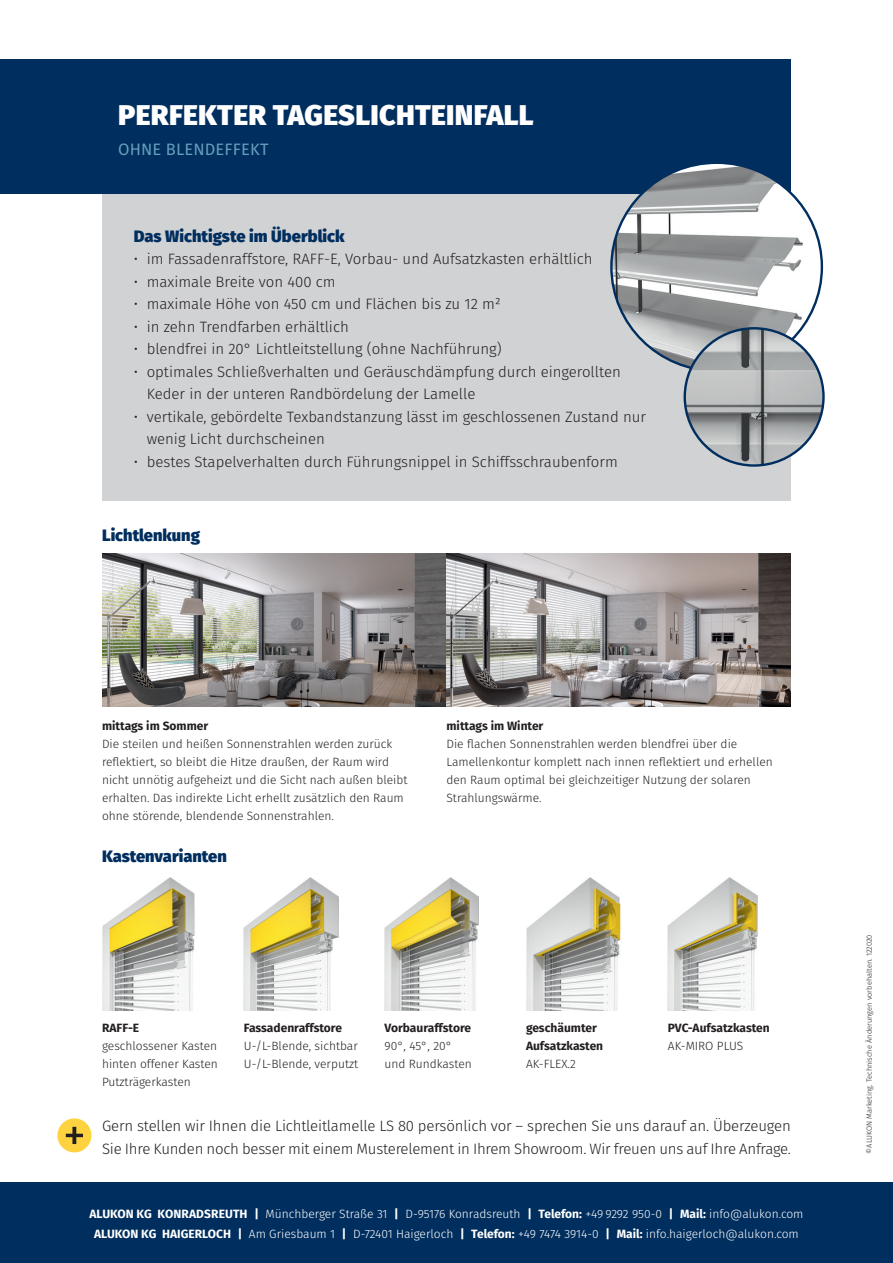
<style>
.page{position:relative;width:893px;height:1263px;background:#fff}
.page>*{position:absolute;margin:0;border:0;box-sizing:border-box;transform-origin:0 0}
.t1{font:800 28.5px "Fira Sans";letter-spacing:.01em;color:#fff}
.t2{font:800 16.5px "Fira Sans";color:#002e5e}
.t3{font:16.5px "Fira Sans";letter-spacing:.01em;color:#649ebb}
.t4{font:300 15px/22.5px "Fira Sans";color:#231f20}
.t5{font:300 12px/18px "Fira Sans";color:#231f20}
.t6{font:300 12px/19.5px "Fira Sans";color:#fff;text-align:center}
.t7{font:700 12px/18px "Fira Sans";color:#231f20}
.t8{font:300 7.5px "Fira Sans";color:#231f20}
.s1{font-weight:700}
</style>
<div class="page">
<div style="left:102px;top:194px;width:689px;height:306px;background:#d1d2d4"></div>
<div style="left:0;top:1182px;width:893px;height:81px;background:#002e5e"></div>
<div style="left:57px;top:1118px;width:34px;height:34px;background:#ffd33f;border-radius:50%"></div>
<svg style="left:66px;top:1127px;width:17px;height:17px"></svg>
<div style="left:0;top:60px;width:791px;height:134px;background:#002e5e"></div>
<img style="left:385px;top:878px;width:94px;height:133px">
<img style="left:102px;top:878px;width:93px;height:133px">
<img style="left:244px;top:878px;width:94px;height:133px">
<img style="left:526px;top:878px;width:95px;height:133px">
<img style="left:668px;top:878px;width:90px;height:133px">
<img style="left:102px;top:553px;width:689px;height:153px">
<img style="left:611px;top:165px;width:211px;height:203px">
<img style="left:685px;top:328px;width:138px;height:137px">
<h1 class="t1" style="left:118px;top:90px;width:417px">PERFEKTER TAGESLICHTEINFALL</h1>
<p class="t3" style="left:118px;top:137px;width:152px">OHNE BLENDEFFEKT</p>
<p class="t2" style="left:134px;top:221px;width:212px">Das Wichtigste im Überblick</p>
<p class="t4" style="left:134px;top:248px;width:460px">• im Fassadenraffstore, RAFF-E, Vorbau- und Aufsatzkasten erhältlich</p>
<p class="t4" style="left:134px;top:270px;width:203px">• maximale Breite von 400 cm</p>
<p class="t4" style="left:134px;top:293px;width:368px">• maximale Höhe von 450 cm und Flächen bis zu 12 m²</p>
<p class="t4" style="left:134px;top:315px;width:216px">• in zehn Trendfarben erhältlich</p>
<p class="t4" style="left:134px;top:338px;width:369px">• blendfrei in 20° Lichtleitstellung (ohne Nachführung)</p>
<p class="t4" style="left:147px;top:360px;width:476px;text-indent:-13px">• optimales Schließverhalten und Geräuschdämpfung durch eingerollten<br>Keder in der unteren Randbördelung der Lamelle</p>
<p class="t4" style="left:147px;top:405px;width:501px;text-indent:-13px">• vertikale, gebördelte Texbandstanzung lässt im geschlossenen Zustand nur wenig Licht durchscheinen</p>
<p class="t4" style="left:134px;top:450px;width:485px">• bestes Stapelverhalten durch Führungsnippel in Schiffsschraubenform</p>
<p class="t2" style="left:102px;top:521px;width:100px">Lichtlenkung</p>
<p class="t7" style="left:102px;top:716px;width:108px">mittags im Sommer</p>
<p class="t5" style="left:102px;top:735px;width:307px">Die steilen und heißen Sonnenstrahlen werden zurück reflektiert, so bleibt die Hitze draußen, der Raum wird nicht unnötig aufgeheizt und die Sicht nach außen bleibt erhalten. Das indirekte Licht erhellt zusätzlich den Raum ohne störende, blendende Sonnenstrahlen.</p>
<p class="t2" style="left:102px;top:841px;width:126px">Kastenvarianten</p>
<p class="t7" style="left:446px;top:716px;width:98px">mittags im Winter</p>
<p class="t5" style="left:446px;top:735px;width:328px">Die flachen Sonnenstrahlen werden blendfrei über die Lamellenkontur komplett nach innen reflektiert und erhellen den Raum optimal bei gleichzeitiger Nutzung der solaren Strahlungswärme.</p>
<p class="t7" style="left:102px;top:1018px;width:39px">RAFF-E</p>
<p class="t5" style="left:102px;top:1037px;width:117px;text-align:justify">geschlossener Kasten hinten offener Kasten Putzträgerkasten</p>
<p class="t7" style="left:244px;top:1018px;width:100px">Fassadenraffstore</p>
<p class="t5" style="left:244px;top:1037px;width:116px">U-/L-Blende, sichtbar<br>U-/L-Blende, verputzt</p>
<p class="t7" style="left:385px;top:1018px;width:88px">Vorbauraffstore</p>
<p class="t5" style="left:385px;top:1037px;width:89px">90°, 45°, 20° und Rundkasten</p>
<p class="t7" style="left:526px;top:1018px;width:79px">geschäumter<br>Aufsatzkasten</p>
<p class="t5" style="left:526px;top:1055px;width:51px">AK-FLEX.2</p>
<p class="t7" style="left:668px;top:1018px;width:103px">PVC-Aufsatzkasten</p>
<p class="t5" style="left:668px;top:1037px;width:77px">AK-MIRO PLUS</p>
<p class="t4" style="left:102px;top:1114px;width:690px">Gern stellen wir Ihnen die Lichtleitlamelle LS 80 persönlich vor – sprechen Sie uns darauf an. Überzeugen<br>Sie Ihre Kunden noch besser mit einem Musterelement in Ihrem Showroom. Wir freuen uns auf Ihre Anfrage.</p>
<p class="t6" style="left:89px;top:1204px;width:716px"><span class="s1">ALUKON KG KONRADSREUTH |</span> Münchberger Straße 31 <span class="s1">|</span> D-95176 Konradsreuth <span class="s1">| Telefon:</span> +49 9292 950-0 <span class="s1">| Mail:</span> info@alukon.com<br><span class="s1">ALUKON KG HAIGERLOCH |</span> Am Griesbaum 1 <span class="s1">|</span> D-72401 Haigerloch <span class="s1">| Telefon:</span> +49 7474 3914-0 <span class="s1">| Mail:</span> info.haigerloch@alukon.com</p>
<p class="t8" style="left:864px;top:1154px;width:221px;rotate:-90deg">©ALUKON Marketing. Technische Änderungen vorbehalten. 122020</p>
</div>
